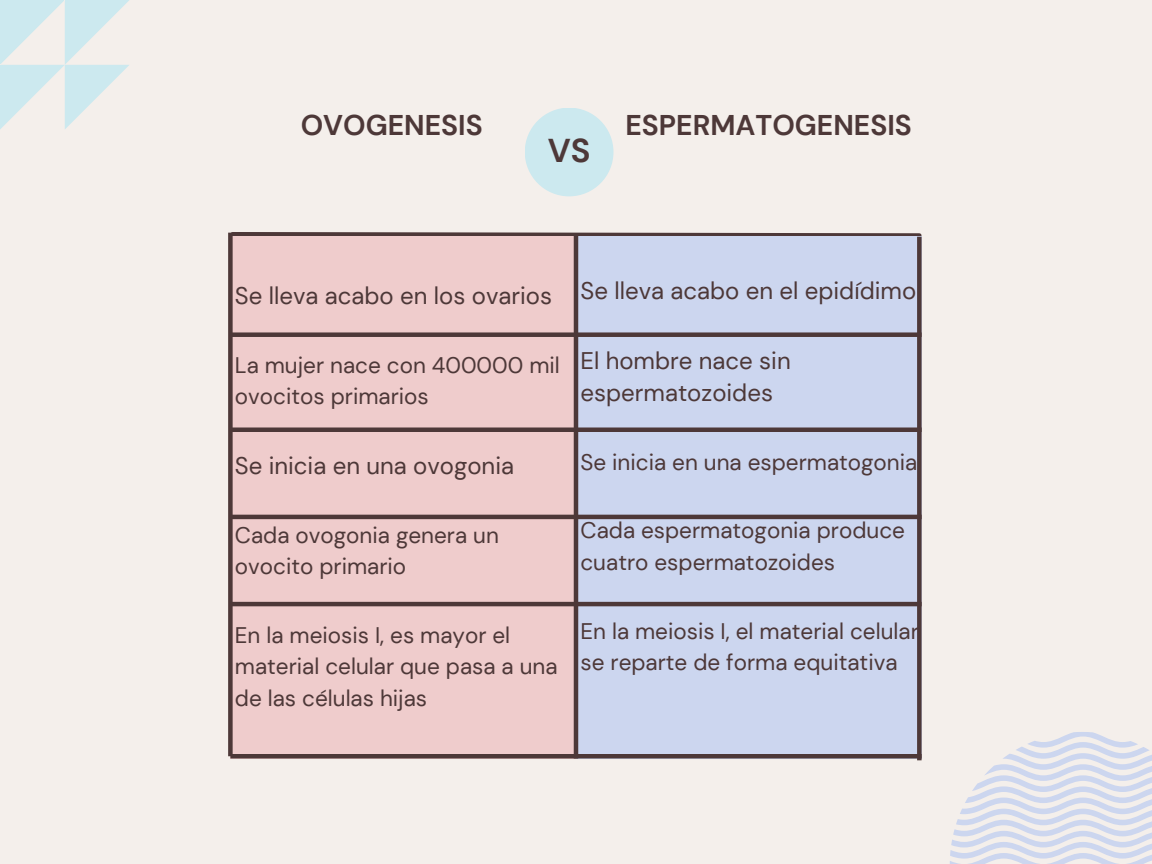
<style>
.page{position:relative;width:1152px;height:864px;background:#f4efeb}
.page>*{position:absolute;margin:0;border:0;box-sizing:border-box;transform-origin:0 0}
.t1{font:700 33px "DM Sans";color:#4d3838}
.t2{font:700 28.5px "DM Sans";color:#4d3838}
.t3{font:24px/32.7px "DM Sans";color:#4d3838}
.t4{font:22.5px/31.5px "DM Sans";color:#4d3838}
</style>
<div class="page">
<div style="left:525px;top:108px;width:88px;height:88px;background:#cce9ef;border-radius:50%"></div>
<svg style="left:0;top:0;width:129px;height:129px"></svg>
<svg style="left:950px;top:732px;width:202px;height:132px"></svg>
<svg style="left:228px;top:232px;width:694px;height:5px;background:#7e6d6f"></svg>
<div style="left:230px;top:237px;width:346px;height:522px;background:#efcccc"></div>
<div style="left:576px;top:237px;width:346px;height:522px;background:#ccd6ef"></div>
<div style="left:230px;top:332px;width:692px;height:5px;background:#4d3838"></div>
<hr style="left:230px;top:428px;width:692px;height:4px;background:#4d3838">
<hr style="left:230px;top:515px;width:692px;height:4px;background:#4d3838">
<hr style="left:230px;top:602px;width:692px;height:4px;background:#4d3838">
<hr style="left:574px;top:235px;width:4px;height:524px;background:#4d3838">
<div style="left:230px;top:754px;width:692px;height:5px;background:#4d3838"></div>
<div style="left:917px;top:237px;width:5px;height:523px;background:#4d3838"></div>
<div style="left:228px;top:233px;width:5px;height:523px;background:#4d3838"></div>
<p class="t2" style="left:301px;top:106px;width:184px">OVOGENESIS</p>
<h1 class="t2" style="left:625px;top:106px;width:288px">ESPERMATOGENESIS</h1>
<h2 class="t1" style="left:548px;top:129px;width:44px">VS</h2>
<p class="t3" style="left:235px;top:280px;width:319px">Se lleva acabo en los ovarios</p>
<p class="t4" style="left:235px;top:349px;width:326px">La mujer nace con 400000 mil ovocitos primarios</p>
<p class="t3" style="left:235px;top:449px;width:281px">Se inicia en una ovogonia</p>
<p class="t4" style="left:235px;top:519px;width:266px">Cada ovogonia genera un ovocito primario</p>
<p class="t4" style="left:235px;top:619px;width:324px">En la meiosis I, es mayor el material celular que pasa a una de las células hijas</p>
<h2 class="t3" style="left:581px;top:274px;width:337px">Se lleva acabo en el epidídimo</h2>
<p class="t3" style="left:581px;top:344px;width:212px">El hombre nace sin espermatozoides</p>
<p class="t4" style="left:581px;top:446px;width:338px">Se inicia en una espermatogonia</p>
<p class="t4" style="left:581px;top:515px;width:326px">Cada espermatogonia produce cuatro espermatozoides</p>
<p class="t4" style="left:581px;top:615px;width:340px">En la meiosis I, el material celular se reparte de forma equitativa</p>
</div>
